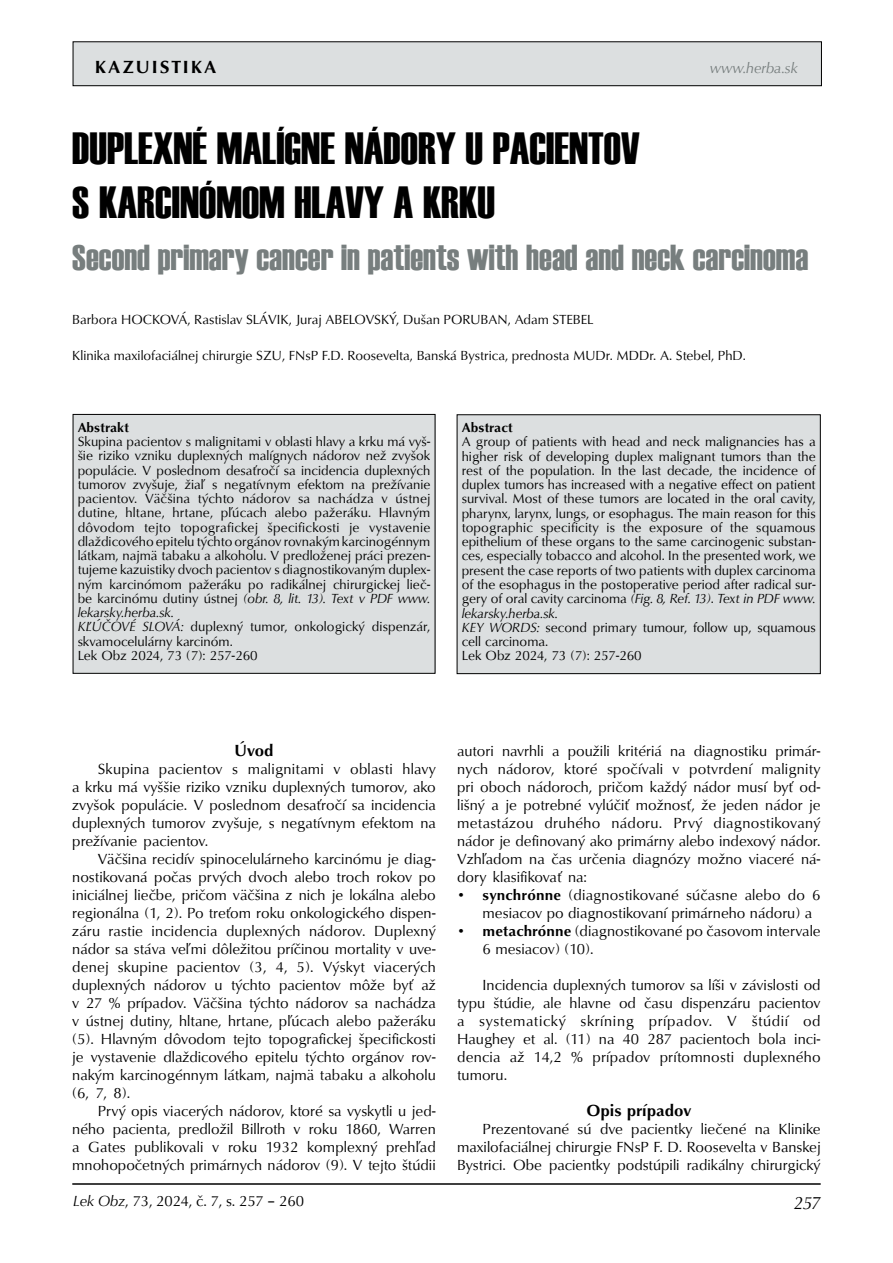
<style>
.page{position:relative;width:893px;height:1263px;background:#fff}
.page>*{position:absolute;margin:0;border:0;box-sizing:border-box;transform-origin:0 0}
.t1{font:45px/54px "Haettenschweiler";color:#000}
.t2{font:36px "Haettenschweiler";color:#777e7e}
.t3{font:700 18px "URW Classico TEE";letter-spacing:.1em;color:#000}
.t4{font:italic 18px "URW Classico TEE";color:#000}
.t5{font:700 16.5px "URW Classico TEE";color:#000}
.t6{font:15px/18px "URW Classico TEE";color:#000;text-align:justify}
.t7{font:italic 15px "URW Classico TEE";color:#777e7e}
.t8{font:13.5px/14.2px "URW Classico TEE";color:#000}
.t9{font:700 13.5px "URW Classico TEE";color:#000}
.s1{font-style:italic}
.s2{font-weight:700}
</style>
<div class="page">
<div style="left:73px;top:42px;width:748px;height:44px;background:#dcdfe0"></div>
<div style="left:73px;top:41px;width:749px;height:45px;border:1px solid #000"></div>
<hr style="left:72px;top:1183px;width:749px;height:2px;background:#000">
<div style="left:73px;top:414px;width:362px;height:259px;background:#dcdfe0"></div>
<div style="left:73px;top:414px;width:362px;height:260px;border:1px solid #000"></div>
<div style="left:457px;top:415px;width:363px;height:259px;background:#dcdfe0"></div>
<div style="left:457px;top:414px;width:364px;height:260px;border:1px solid #000"></div>
<p class="t3" style="left:95px;top:56px;width:123px">KAZUISTIKA</p>
<p class="t7" style="left:710px;top:59px;width:90px">www.herba.sk</p>
<h1 class="t1" style="left:72px;top:121px;width:569px">DUPLEXNÉ MALÍGNE NÁDORY U PACIENTOV<br>S KARCINÓMOM HLAVY A KRKU</h1>
<h2 class="t2" style="left:72px;top:233px;width:737px">Second primary cancer in patients with head and neck carcinoma</h2>
<p class="t8" style="left:72px;top:313px;width:523px">Barbora HOCKOVÁ, Rastislav SLÁVIK, Juraj ABELOVSKÝ, Dušan PORUBAN, Adam STEBEL</p>
<p class="t8" style="left:72px;top:349px;width:675px">Klinika maxilofaciálnej chirurgie SZU, FNsP F.D. Roosevelta, Banská Bystrica, prednosta MUDr. MDDr. A. Stebel, PhD.</p>
<p class="t9" style="left:78px;top:419px;width:53px">Abstrakt</p>
<p class="t8" style="left:78px;top:435px;width:354px">Skupina pacientov s malignitami v oblasti hlavy a krku má vyš&shy;šie riziko vzniku duplexných malígnych nádorov než zvyšok populácie. V poslednom desaťročí sa incidencia duplexných tumorov zvyšuje, žiaľ s negatívnym efektom na prežívanie pacientov. Väčšina týchto nádorov sa nachádza v ústnej dutine, hltane, hrtane, pľúcach alebo pažeráku. Hlavným dôvodom tejto topografickej špecifickosti je vystavenie dlaždicového epitelu týchto orgánov rovnakým karcinogénnym látkam, najmä tabaku a alkoholu. V predloženej práci prezen&shy;tujeme kazuistiky dvoch pacientov s diagnostikovaným duplex&shy;ným karcinómom pažeráku po radikálnej chirurgickej lieč&shy;be karcinómu dutiny ústnej <span class="s1">(obr. 8, lit. 13). Text v PDF www. lekarsky.herba.sk.<br>KĽÚČOVÉ SLOVÁ:</span> duplexný tumor, onkologický dispenzár, skvamocelulárny karcinóm.<br>Lek Obz 2024, 73 (7): 257-260</p>
<p class="t9" style="left:462px;top:419px;width:53px">Abstract</p>
<p class="t8" style="left:462px;top:435px;width:355px">A group of patients with head and neck malignancies has a higher risk of developing duplex malignant tumors than the rest of the population. In the last decade, the incidence of duplex tumors has increased with a negative effect on patient survival. Most of these tumors are located in the oral cavity, pharynx, larynx, lungs, or esophagus. The main reason for this topographic specificity is the exposure of the squamous epithelium of these organs to the same carcinogenic substan&shy;ces, especially tobacco and alcohol. In the presented work, we present the case reports of two patients with duplex carcinoma of the esophagus in the postoperative period after radical sur&shy;gery of oral cavity carcinoma <span class="s1">(Fig. 8, Ref. 13)</span>. <span class="s1">Text in PDF www. lekarsky.herba.sk.<br>KEY WORDS:</span> second primary tumour, follow up, squamous cell carcinoma.<br>Lek Obz 2024, 73 (7): 257-260</p>
<p class="t5" style="left:234px;top:740px;width:41px">Úvod</p>
<p class="t6" style="left:72px;top:760px;width:365px;text-indent:26px">Skupina pacientov s malignitami v oblasti hlavy a krku má vyššie riziko vzniku duplexných tumorov, ako zvyšok populácie. V poslednom desaťročí sa incidencia duplexných tumorov zvyšuje, s negatívnym efektom na prežívanie pacientov.</p>
<p class="t6" style="left:72px;top:850px;width:365px;text-indent:26px">Väčšina recidív spinocelulárneho karcinómu je diag&shy;nostikovaná počas prvých dvoch alebo troch rokov po iniciálnej liečbe, pričom väčšina z nich je lokálna alebo regionálna (1, 2). Po treťom roku onkologického dispen&shy;záru rastie incidencia duplexných nádorov. Duplexný nádor sa stáva veľmi dôležitou príčinou mortality v uve&shy;denej skupine pacientov (3, 4, 5). Výskyt viacerých duplexných nádorov u týchto pacientov môže byť až v 27 % prípadov. Väčšina týchto nádorov sa nachádza v ústnej dutiny, hltane, hrtane, pľúcach alebo pažeráku (5). Hlavným dôvodom tejto topografickej špecifickosti je vystavenie dlaždicového epitelu týchto orgánov rov&shy;nakým karcinogénnym látkam, najmä tabaku a alkoholu (6, 7, 8).</p>
<p class="t6" style="left:72px;top:1102px;width:365px;text-indent:26px">Prvý opis viacerých nádorov, ktoré sa vyskytli u jed&shy;ného pacienta, predložil Billroth v roku 1860, Warren a Gates publikovali v roku 1932 komplexný prehľad mnohopočetných primárnych nádorov (9). V tejto štúdii</p>
<p class="t6" style="left:73px;top:1192px;width:233px"><span class="s1">Lek Obz</span>, 73, 2024, č. 7, s. 257 – 260</p>
<p class="t6" style="left:457px;top:742px;width:365px">autori navrhli a použili kritériá na diagnostiku primár&shy;nych nádorov, ktoré spočívali v potvrdení malignity pri oboch nádoroch, pričom každý nádor musí byť od&shy;lišný a je potrebné vylúčiť možnosť, že jeden nádor je metastázou druhého nádoru. Prvý diagnostikovaný nádor je definovaný ako primárny alebo indexový nádor.<br>Vzhľadom na čas určenia diagnózy možno viaceré ná&shy;dory klasifikovať na:</p>
<p class="t6" style="left:483px;top:886px;width:339px;text-indent:-26px"><span class="s2">• synchrónne</span> (diagnostikované súčasne alebo do 6 mesiacov po diagnostikovaní primárneho nádoru) a</p>
<p class="t6" style="left:483px;top:922px;width:340px;text-indent:-26px"><span class="s2">• metachrónne</span> (diagnostikované po časovom intervale<br>6 mesiacov) (10).</p>
<p class="t6" style="left:457px;top:976px;width:365px;text-indent:26px">Incidencia duplexných tumorov sa líši v závislosti od typu štúdie, ale hlavne od času dispenzáru pacientov a systematický skríning prípadov. V štúdií od Haughey et al. (11) na 40 287 pacientoch bola inci&shy;dencia až 14,2 % prípadov prítomnosti duplexného tumoru.</p>
<p class="t5" style="left:586px;top:1100px;width:106px">Opis prípadov</p>
<p class="t6" style="left:457px;top:1120px;width:365px;text-indent:26px">Prezentované sú dve pacientky liečené na Klinike maxilofaciálnej chirurgie FNsP F. D. Roosevelta v Banskej Bystrici. Obe pacientky podstúpili radikálny chirurgický</p>
<p class="t4" style="left:795px;top:1191px;width:27px">257</p>
</div>
